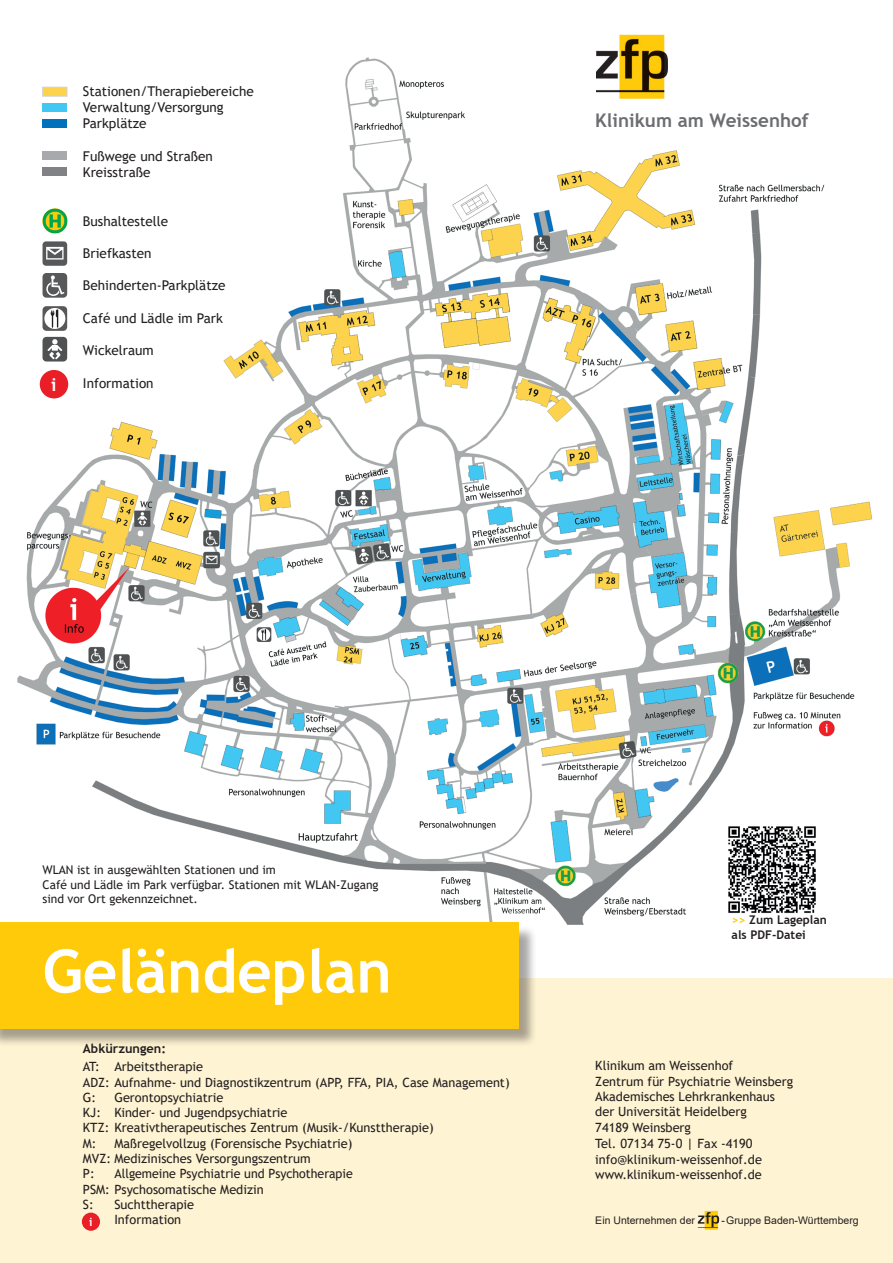
<style>
.page{position:relative;width:893px;height:1263px;background:#fff}
.page>*{position:absolute;margin:0;border:0;box-sizing:border-box;transform-origin:0 0}
.t1{font:700 60px "Trebuchet MS";color:#fff}
.t2{font:700 18.75px "Trebuchet MS";color:#6c6d70}
.t3{font:700 18px "Trebuchet MS";color:#fff}
.t4{font:13.5px/16.2px "Trebuchet MS";color:#231f20}
.t5{font:12.75px/15.3px "Trebuchet MS";color:#231f20}
.t6{font:700 12.75px "Trebuchet MS";color:#231f20}
.t7{font:12px/14.4px "Trebuchet MS";color:#231f20}
.t8{font:700 12px/14.4px "Trebuchet MS";color:#231f20}
.t9{font:700 11.55px "Trebuchet MS";color:#fff}
.t10{font:10.5px "Arial";color:#231f20}
.s1{color:#feca0a}
.s2{font-size:13.5px}
</style>
<div class="page">
<img style="left:18px;top:57px;width:854px;height:867px">
<div style="left:0;top:978px;width:893px;height:285px;background:#fef3d2"></div>
<img style="left:596px;top:35px;width:72px;height:63px">
<div style="left:0;top:925px;width:538px;height:123px;background:#231f20;opacity:.4"></div>
<div style="left:0;top:923px;width:519px;height:106px;background:#feca0a"></div>
<div style="left:43px;top:103px;width:24px;height:9px;background:#40c7f4"></div>
<div style="left:43px;top:119px;width:24px;height:9px;background:#0072bc"></div>
<div style="left:43px;top:151px;width:24px;height:9px;background:#a8a9ad"></div>
<div style="left:43px;top:167px;width:24px;height:9px;background:#808285"></div>
<div style="left:43px;top:87px;width:24px;height:9px;background:#fed34c;border:1px solid #d1d2d4"></div>
<img style="left:43px;top:209px;width:24px;height:25px">
<div style="left:43px;top:241px;width:24px;height:25px;background:#57585a;border-radius:4px"></div>
<svg style="left:46px;top:247px;width:18px;height:13px"></svg>
<div style="left:43px;top:273px;width:24px;height:25px;background:#57585a;border-radius:4px"></div>
<svg style="left:46px;top:275px;width:18px;height:21px"></svg>
<div style="left:43px;top:306px;width:24px;height:25px;background:#57585a;border-radius:4px"></div>
<svg style="left:44px;top:308px;width:21px;height:21px"></svg>
<svg style="left:49px;top:308px;width:9px;height:21px"></svg>
<svg style="left:705px;top:1211px;width:13px;height:19px"></svg>
<svg style="left:698px;top:1212px;width:21px;height:15px"></svg>
<div style="left:43px;top:337px;width:24px;height:24px;background:#4f5152;border-radius:4px"></div>
<svg style="left:48px;top:339px;width:14px;height:20px"></svg>
<div style="left:40px;top:370px;width:28px;height:28px;background:#e91e26;border-radius:50%"></div>
<div style="left:82px;top:1212px;width:18px;height:19px;background:#e91e26;border-radius:50%"></div>
<img style="left:726px;top:823px;width:93px;height:93px">
<h3 class="t3" style="left:51px;top:373px;width:7px">i</h3>
<p class="t4" style="left:83px;top:83px;width:172px">Stationen/Therapiebereiche<br>Verwaltung/Versorgung<br>Parkplätze</p>
<p class="t4" style="left:83px;top:148px;width:132px">Fußwege und Straßen<br>Kreisstraße</p>
<p class="t4" style="left:83px;top:213px;width:87px">Bushaltestelle</p>
<p class="t4" style="left:83px;top:245px;width:70px">Briefkasten</p>
<p class="t4" style="left:83px;top:277px;width:144px">Behinderten-Parkplätze</p>
<p class="t4" style="left:83px;top:310px;width:141px">Café und Lädle im Park</p>
<p class="t4" style="left:83px;top:342px;width:72px">Wickelraum</p>
<p class="t4" style="left:83px;top:375px;width:72px">Information</p>
<h2 class="t2" style="left:595px;top:109px;width:215px">Klinikum am Weissenhof</h2>
<p class="t7" style="left:43px;top:863px;width:338px">WLAN ist in ausgewählten Stationen und im<br>Café und Lädle im Park verfügbar. Stationen mit WLAN-Zugang sind vor Ort gekennzeichnet.</p>
<h1 class="t1" style="left:43px;top:934px;width:351px">Geländeplan</h1>
<p class="t6" style="left:83px;top:1040px;width:85px">Abkürzungen:</p>
<p class="t5" style="left:83px;top:1059px;width:428px">AT: Arbeitstherapie<br>ADZ: Aufnahme- und Diagnostikzentrum (APP, FFA, PIA, Case Management)<br>G:</p>
<p class="t5" style="left:83px;top:1089px;width:352px;text-indent:32px">Gerontopsychiatrie<br>KJ: Kinder- und Jugendpsychiatrie<br>KTZ: Kreativtherapeutisches Zentrum (Musik-/Kunsttherapie)<br>M:</p>
<p class="t5" style="left:83px;top:1135px;width:271px;text-indent:32px">Maßregelvollzug (Forensische Psychiatrie)<br>MVZ: Medizinisches Versorgungszentrum<br>P:</p>
<p class="t5" style="left:83px;top:1166px;width:271px;text-indent:31px">Allgemeine Psychiatrie und Psychotherapie<br>PSM: Psychosomatische Medizin<br>S:</p>
<p class="t5" style="left:114px;top:1197px;width:81px">Suchttherapie<br>Information</p>
<p class="t9" style="left:89px;top:1214px;width:5px">i</p>
<p class="t8" style="left:732px;top:913px;width:97px"><span class="s1">&gt;&gt;</span> Zum Lageplan als PDF-Datei</p>
<p class="t5" style="left:595px;top:1058px;width:199px">Klinikum am Weissenhof<br>Zentrum für Psychiatrie Weinsberg<br>Akademisches Lehrkrankenhaus der Universität Heidelberg<br>74189 Weinsberg<br>Tel. 07134 75-0 <span class="s2">|</span> Fax -4190 info@klinikum-weissenhof.de www.klinikum-weissenhof.de</p>
<p class="t10" style="left:595px;top:1212px;width:101px">Ein Unternehmen der</p>
<p class="t10" style="left:721px;top:1212px;width:139px">-Gruppe Baden-Württemberg</p>
</div>
